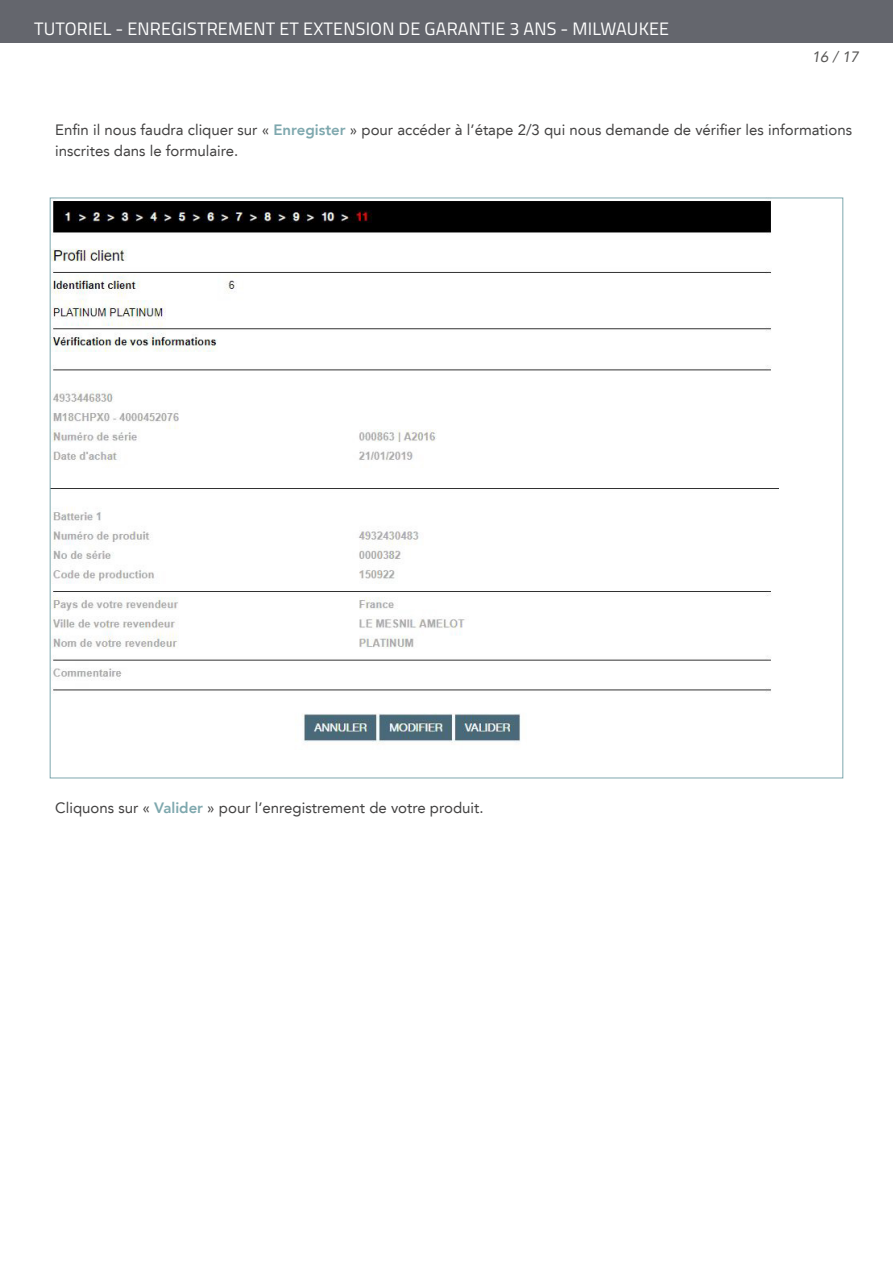
<style>
.page{position:relative;width:893px;height:1263px;background:#fff}
.page>*{position:absolute;margin:0;border:0;box-sizing:border-box;transform-origin:0 0}
.t1{font:18px "Titillium Web";letter-spacing:.01em;color:#fff}
.t2{font:15px/21px "Avenir LT";color:#434242}
.t3{font:italic 15px "Avenir LT";color:#595857}
.s1{font-weight:800;color:#7ea8ae}
</style>
<div class="page">
<div style="left:0;top:0;width:893px;height:43px;background:#64666d"></div>
<img style="left:52px;top:200px;width:726px;height:545px">
<p class="t1" style="left:34px;top:15px;width:637px">TUTORIEL - ENREGISTREMENT ET EXTENSION DE GARANTIE 3 ANS - MILWAUKEE</p>
<p class="t3" style="left:812px;top:48px;width:49px">16 / 17</p>
<p class="t2" style="left:55px;top:120px;width:798px">Enfin il nous faudra cliquer sur « <span class="s1">Enregister</span> » pour accéder à l’étape 2/3 qui nous demande de vérifier les informations inscrites dans le formulaire.</p>
<p class="t2" style="left:55px;top:797px;width:430px">Cliquons sur « <span class="s1">Valider</span> » pour l’enregistrement de votre produit.</p>
</div>
